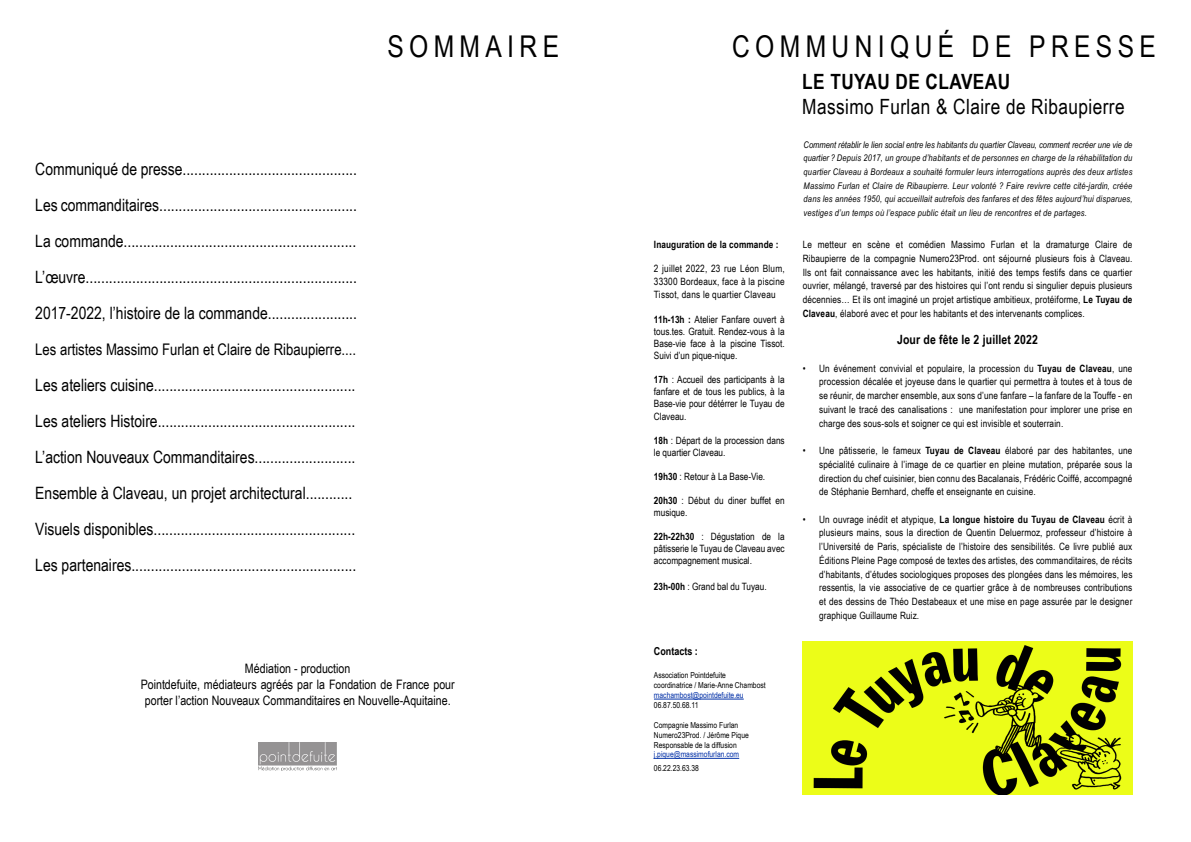
<style>
.page{position:relative;width:1191px;height:842px;background:#fff}
.page>*{position:absolute;margin:0;border:0;box-sizing:border-box;transform-origin:0 0}
.t1{font:30px "Arial Narrow";letter-spacing:.18em;color:#000}
.t2{font:21px/25.2px "Arial Narrow";letter-spacing:.02em;color:#000}
.t3{font:17px "Arial Narrow";color:#000}
.t4{font:16px "Arial Narrow";color:#000}
.t5{font:13px/15.6px "Arial Narrow";color:#000;text-align:center}
.t6{font:700 12.8px "Arial Narrow";letter-spacing:.01em;color:#000}
.t7{font:700 11px "Arial Narrow";color:#000}
.t8{font:10.1px/13.7px "Arial Narrow";letter-spacing:.005em;color:#000;text-align:justify}
.t9{font:700 10.1px "Arial Narrow";letter-spacing:.01em;color:#000}
.t10{font:italic 9.1px/13.7px "Arial Narrow";letter-spacing:.02em;color:#000;text-align:justify}
.t11{font:8.2px/9.9px "Arial Narrow";color:#000}
.s1{font-weight:700}
.s2{color:#002fa7}
</style>
<div class="page">
<img style="left:258px;top:742px;width:79px;height:29px">
<hr style="left:654px;top:699px;width:89px;height:1px;background:#002fa7">
<hr style="left:654px;top:758px;width:85px;height:1px;background:#002fa7">
<img style="left:802px;top:641px;width:330px;height:153px">
<p class="t1" style="left:387px;top:25px;width:173px">SOMMAIRE</p>
<p class="t3" style="left:35px;top:156px;width:323px">Communiqué de presse.............................................</p>
<p class="t3" style="left:35px;top:192px;width:323px">Les commanditaires...................................................</p>
<p class="t3" style="left:35px;top:228px;width:322px">La commande............................................................</p>
<p class="t3" style="left:35px;top:264px;width:323px">L’œuvre......................................................................</p>
<p class="t3" style="left:35px;top:300px;width:323px">2017-2022, l’histoire de la commande.......................</p>
<p class="t4" style="left:35px;top:338px;width:322px">Les artistes Massimo Furlan et Claire de Ribaupierre....</p>
<p class="t3" style="left:35px;top:372px;width:322px">Les ateliers cuisine....................................................</p>
<p class="t3" style="left:35px;top:408px;width:322px">Les ateliers Histoire...................................................</p>
<p class="t3" style="left:35px;top:444px;width:322px">L’action Nouveaux Commanditaires..........................</p>
<p class="t3" style="left:35px;top:480px;width:318px">Ensemble à Claveau, un projet architectural............</p>
<p class="t3" style="left:35px;top:516px;width:321px">Visuels disponibles....................................................</p>
<p class="t3" style="left:35px;top:552px;width:322px">Les partenaires..........................................................</p>
<p class="t5" style="left:245px;top:660px;width:107px">Médiation - production</p>
<p class="t5" style="left:141px;top:676px;width:315px">Pointdefuite, médiateurs agréés par la Fondation de France pour porter l’action Nouveaux Commanditaires en Nouvelle-Aquitaine.</p>
<p class="t1" style="left:732px;top:24px;width:425px">COMMUNIQUÉ DE PRESSE</p>
<p class="t2" style="left:802px;top:68px;width:324px"><span class="s1">LE TUYAU DE CLAVEAU<br></span>Massimo Furlan &amp; Claire de Ribaupierre</p>
<p class="t9" style="left:654px;top:237px;width:126px">Inauguration de la commande :</p>
<p class="t8" style="left:654px;top:262px;width:132px;line-height:12.8px">2 juillet 2022, 23 rue Léon Blum, 33300 Bordeaux, face à la piscine Tissot, dans le quartier Claveau</p>
<p class="t8" style="left:654px;top:313px;width:132px;line-height:12.1px"><span class="s1">11h-13h :</span> Atelier Fanfare ouvert à tous.tes. Gratuit. Rendez-vous à la Base-vie face à la piscine Tissot.<br>Suivi d’un pique-nique.</p>
<p class="t8" style="left:654px;top:373px;width:132px;line-height:12.1px"><span class="s1">17h</span> : Accueil des participants à la fanfare et de tous les publics, à la Base-vie pour détérrer le Tuyau de Claveau.</p>
<p class="t8" style="left:654px;top:434px;width:132px;line-height:12.1px"><span class="s1">18h</span> : Départ de la procession dans le quartier Claveau.</p>
<p class="t8" style="left:654px;top:469px;width:113px"><span class="s1">19h30</span> : Retour à La Base-Vie.</p>
<p class="t8" style="left:654px;top:494px;width:132px;line-height:12.1px"><span class="s1">20h30</span> : Début du diner buffet en musique.</p>
<p class="t8" style="left:654px;top:530px;width:132px;line-height:12.1px"><span class="s1">22h-22h30</span> : Dégustation de la pâtisserie le Tuyau de Claveau avec accompagnement musical.</p>
<p class="t8" style="left:654px;top:579px;width:114px"><span class="s1">23h-00h</span> : Grand bal du Tuyau.</p>
<p class="t7" style="left:654px;top:643px;width:45px">Contacts :</p>
<p class="t11" style="left:654px;top:670px;width:113px">Association Pointdefuite coordinatrice / Marie-Anne Chambost <span class="s2">machambost@pointdefuite.eu<br></span>06.87.50.68.11</p>
<p class="t11" style="left:654px;top:720px;width:96px">Compagnie Massimo Furlan<br>Numero23Prod. / Jérôme Pique<br>Responsable de la diffusion <span class="s2">j.pique@massimofurlan.com</span></p>
<p class="t11" style="left:654px;top:762px;width:47px">06.22.23.63.38</p>
<p class="t10" style="left:803px;top:137px;width:330px">Comment rétablir le lien social entre les habitants du quartier Claveau, comment recréer une vie de quartier ? Depuis 2017, un groupe d’habitants et de personnes en charge de la réhabilitation du quartier Claveau à Bordeaux a souhaité formuler leurs interrogations auprès des deux artistes Massimo Furlan et Claire de Ribaupierre. Leur volonté ? Faire revivre cette cité-jardin, créée dans les années 1950, qui accueillait autrefois des fanfares et des fêtes aujourd’hui disparues, vestiges d’un temps où l’espace public était un lieu de rencontres et de partages.</p>
<p class="t8" style="left:802px;top:237px;width:331px">Le metteur en scène et comédien Massimo Furlan et la dramaturge Claire de Ribaupierre de la compagnie Numero23Prod. ont séjourné plusieurs fois à Claveau.<br>Ils ont fait connaissance avec les habitants, initié des temps festifs dans ce quartier ouvrier, mélangé, traversé par des histoires qui l’ont rendu si singulier depuis plusieurs décennies… Et ils ont imaginé un projet artistique ambitieux, protéiforme, <span class="s1">Le Tuyau de Claveau</span>, élaboré avec et pour les habitants et des intervenants complices.</p>
<p class="t6" style="left:897px;top:330px;width:142px">Jour de fête le 2 juillet 2022</p>
<p class="t8" style="left:819px;top:361px;width:315px;text-indent:-16px">• Un événement convivial et populaire, la procession du <span class="s1">Tuyau de Claveau</span>, une procession décalée et joyeuse dans le quartier qui permettra à toutes et à tous de se réunir, de marcher ensemble, aux sons d’une fanfare – la fanfare de la Touffe - en suivant le tracé des canalisations : une manifestation pour implorer une prise en charge des sous-sols et soigner ce qui est invisible et souterrain.</p>
<p class="t8" style="left:819px;top:443px;width:315px;text-indent:-16px">• Une pâtisserie, le fameux <span class="s1">Tuyau de Claveau</span> élaboré par des habitantes, une spécialité culinaire à l’image de ce quartier en pleine mutation, préparée sous la direction du chef cuisinier, bien connu des Bacalanais, Frédéric Coiffé, accompagné de Stéphanie Bernhard, cheffe et enseignante en cuisine.</p>
<p class="t8" style="left:819px;top:512px;width:315px;text-indent:-16px">• Un ouvrage inédit et atypique, <span class="s1">La longue histoire du Tuyau de Claveau</span> écrit à plusieurs mains, sous la direction de Quentin Deluermoz, professeur d’histoire à l’Université de Paris, spécialiste de l’histoire des sensibilités. Ce livre publié aux Éditions Pleine Page composé de textes des artistes, des commanditaires, de récits d’habitants, d’études sociologiques proposes des plongées dans les mémoires, les ressentis, la vie associative de ce quartier grâce à de nombreuses contributions et des dessins de Théo Destabeaux et une mise en page assurée par le designer graphique Guillaume Ruiz.</p>
</div>
